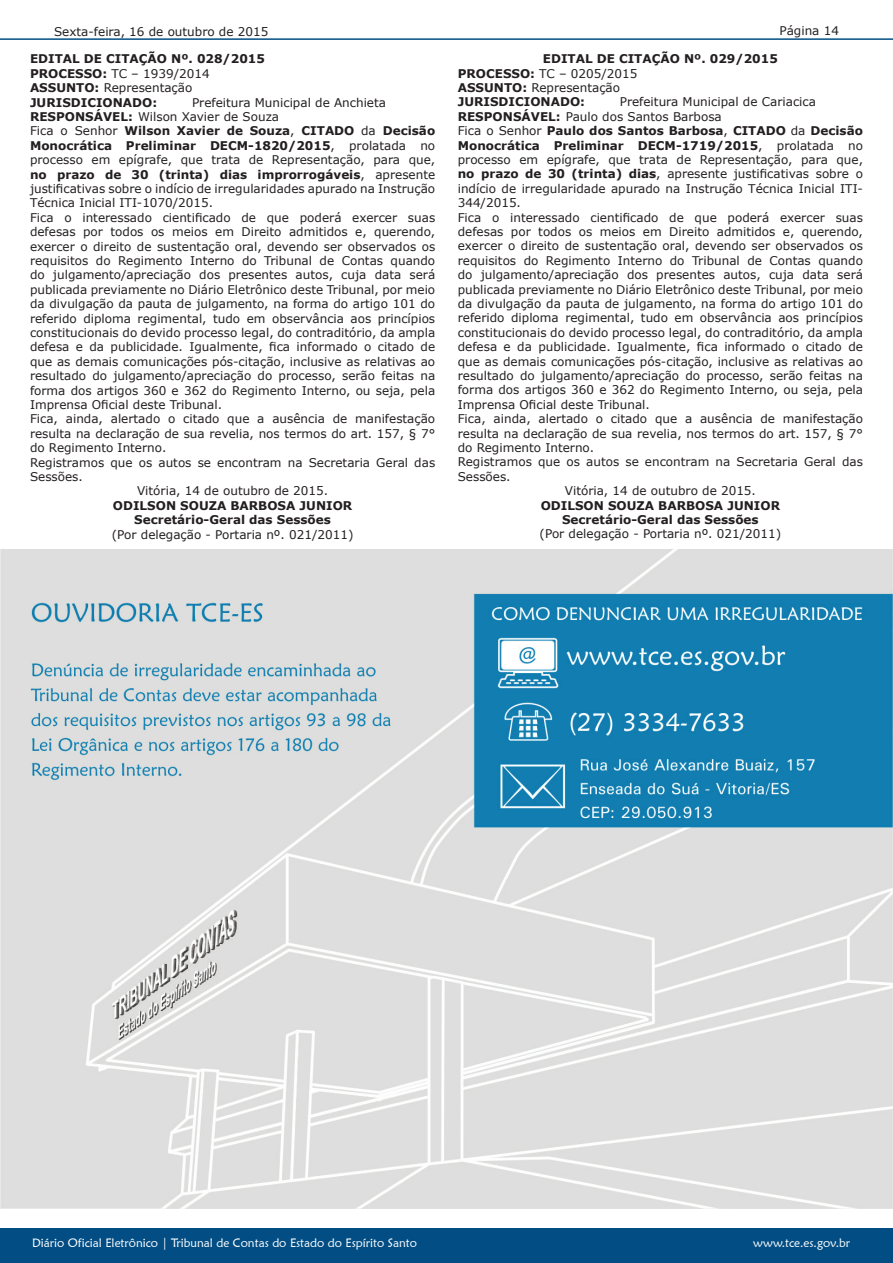
<style>
.page{position:relative;width:893px;height:1263px;background:#fff}
.page>*{position:absolute;margin:0;border:0;box-sizing:border-box;transform-origin:0 0}
.t1{font:12px "Verdana";color:#231f20}
.t2{font:700 12px/14.4px "Verdana";color:#231f20}
.t3{font:12px "Maiandra GD";color:#fff}
.s1{font-weight:400}
.s2{font-weight:700}
</style>
<div class="page">
<div style="left:0;top:1229px;width:893px;height:34px;background:#024e84"></div>
<hr style="left:0;top:38px;width:893px;height:2px;background:#024e84">
<img style="left:0;top:550px;width:893px;height:659px">
<p class="t1" style="left:54px;top:23px;width:216px">Sexta-feira, 16 de outubro de 2015</p>
<p class="t2" style="left:30px;top:51px;width:237px">EDITAL DE CITAÇÃO Nº. 028/2015<br>PROCESSO: <span class="s1">TC – 1939/2014<br></span>ASSUNTO: <span class="s1">Representação<br></span>JURISDICIONADO:</p>
<p class="t1" style="left:192px;top:94px;width:196px">Prefeitura Municipal de Anchieta</p>
<p class="t1" style="left:30px;top:108px;width:251px"><span class="s2">RESPONSÁVEL:</span> Wilson Xavier de Souza</p>
<p class="t2" style="left:30px;top:123px;width:407px"><span class="s1">Fica o Senhor</span> Wilson Xavier de Souza<span class="s1">,</span> CITADO <span class="s1">da</span> Decisão</p>
<p class="t2" style="left:30px;top:138px;width:407px">Monocrática Preliminar DECM-1820/2015<span class="s1">, prolatada no</span></p>
<p class="t1" style="left:30px;top:151px;width:407px">processo em epígrafe, que trata de Representação, para que,</p>
<p class="t2" style="left:30px;top:167px;width:407px">no prazo de 30 (trinta) dias improrrogáveis<span class="s1">, apresente</span></p>
<p class="t1" style="left:30px;top:180px;width:407px">justificativas sobre o indício de irregularidades apurado na Instrução</p>
<p class="t1" style="left:30px;top:195px;width:185px">Técnica Inicial ITI-1070/2015.</p>
<p class="t1" style="left:30px;top:209px;width:407px">Fica o interessado cientificado de que poderá exercer suas</p>
<p class="t1" style="left:30px;top:223px;width:407px">defesas por todos os meios em Direito admitidos e, querendo,</p>
<p class="t1" style="left:30px;top:238px;width:407px">exercer o direito de sustentação oral, devendo ser observados os</p>
<p class="t1" style="left:30px;top:252px;width:407px">requisitos do Regimento Interno do Tribunal de Contas quando</p>
<p class="t1" style="left:30px;top:267px;width:407px">do julgamento/apreciação dos presentes autos, cuja data será</p>
<p class="t1" style="left:30px;top:281px;width:407px">publicada previamente no Diário Eletrônico deste Tribunal, por meio</p>
<p class="t1" style="left:30px;top:295px;width:407px">da divulgação da pauta de julgamento, na forma do artigo 101 do</p>
<p class="t1" style="left:30px;top:310px;width:407px">referido diploma regimental, tudo em observância aos princípios</p>
<p class="t1" style="left:30px;top:324px;width:407px">constitucionais do devido processo legal, do contraditório, da ampla</p>
<p class="t1" style="left:30px;top:339px;width:407px">defesa e da publicidade. Igualmente, fica informado o citado de</p>
<p class="t1" style="left:30px;top:353px;width:407px">que as demais comunicações pós-citação, inclusive as relativas ao</p>
<p class="t1" style="left:30px;top:367px;width:407px">resultado do julgamento/apreciação do processo, serão feitas na</p>
<p class="t1" style="left:30px;top:382px;width:407px">forma dos artigos 360 e 362 do Regimento Interno, ou seja, pela</p>
<p class="t1" style="left:30px;top:396px;width:194px">Imprensa Oficial deste Tribunal.</p>
<p class="t1" style="left:30px;top:411px;width:407px">Fica, ainda, alertado o citado que a ausência de manifestação</p>
<p class="t1" style="left:30px;top:425px;width:407px">resulta na declaração de sua revelia, nos termos do art. 157, § 7°</p>
<p class="t1" style="left:30px;top:439px;width:138px">do Regimento Interno.</p>
<p class="t1" style="left:30px;top:454px;width:407px">Registramos que os autos se encontram na Secretaria Geral das</p>
<p class="t1" style="left:30px;top:468px;width:54px">Sessões.</p>
<p class="t1" style="left:137px;top:483px;width:193px">Vitória, 14 de outubro de 2015.</p>
<p class="t2" style="left:113px;top:498px;width:241px;text-align:center">ODILSON SOUZA BARBOSA JUNIOR<br>Secretário-Geral das Sessões</p>
<p class="t1" style="left:112px;top:526px;width:243px">(Por delegação - Portaria nº. 021/2011)</p>
<p class="t1" style="left:779px;top:22px;width:61px">Página 14</p>
<p class="t2" style="left:458px;top:51px;width:322px;text-indent:85px">EDITAL DE CITAÇÃO Nº. 029/2015<br>PROCESSO: <span class="s1">TC – 0205/2015<br></span>ASSUNTO: <span class="s1">Representação<br></span>JURISDICIONADO:</p>
<p class="t1" style="left:620px;top:94px;width:198px">Prefeitura Municipal de Cariacica</p>
<p class="t1" style="left:458px;top:108px;width:266px"><span class="s2">RESPONSÁVEL:</span> Paulo dos Santos Barbosa</p>
<p class="t2" style="left:458px;top:123px;width:407px"><span class="s1">Fica o Senhor</span> Paulo dos Santos Barbosa<span class="s1">,</span> CITADO <span class="s1">da</span> Decisão</p>
<p class="t2" style="left:458px;top:138px;width:407px">Monocrática Preliminar DECM-1719/2015<span class="s1">, prolatada no</span></p>
<p class="t1" style="left:458px;top:151px;width:407px">processo em epígrafe, que trata de Representação, para que,</p>
<p class="t1" style="left:458px;top:166px;width:407px"><span class="s2">no prazo de 30 (trinta) dias</span>, apresente justificativas sobre o</p>
<p class="t1" style="left:458px;top:180px;width:407px">indício de irregularidade apurado na Instrução Técnica Inicial ITI-</p>
<p class="t1" style="left:458px;top:195px;width:65px">344/2015.</p>
<p class="t1" style="left:458px;top:209px;width:407px">Fica o interessado cientificado de que poderá exercer suas</p>
<p class="t1" style="left:458px;top:223px;width:407px">defesas por todos os meios em Direito admitidos e, querendo,</p>
<p class="t1" style="left:458px;top:238px;width:407px">exercer o direito de sustentação oral, devendo ser observados os</p>
<p class="t1" style="left:458px;top:252px;width:407px">requisitos do Regimento Interno do Tribunal de Contas quando</p>
<p class="t1" style="left:458px;top:267px;width:407px">do julgamento/apreciação dos presentes autos, cuja data será</p>
<p class="t1" style="left:458px;top:281px;width:407px">publicada previamente no Diário Eletrônico deste Tribunal, por meio</p>
<p class="t1" style="left:458px;top:295px;width:407px">da divulgação da pauta de julgamento, na forma do artigo 101 do</p>
<p class="t1" style="left:458px;top:310px;width:407px">referido diploma regimental, tudo em observância aos princípios</p>
<p class="t1" style="left:458px;top:324px;width:407px">constitucionais do devido processo legal, do contraditório, da ampla</p>
<p class="t1" style="left:458px;top:339px;width:407px">defesa e da publicidade. Igualmente, fica informado o citado de</p>
<p class="t1" style="left:458px;top:353px;width:407px">que as demais comunicações pós-citação, inclusive as relativas ao</p>
<p class="t1" style="left:458px;top:367px;width:407px">resultado do julgamento/apreciação do processo, serão feitas na</p>
<p class="t1" style="left:458px;top:382px;width:407px">forma dos artigos 360 e 362 do Regimento Interno, ou seja, pela</p>
<p class="t1" style="left:458px;top:396px;width:194px">Imprensa Oficial deste Tribunal.</p>
<p class="t1" style="left:458px;top:411px;width:407px">Fica, ainda, alertado o citado que a ausência de manifestação</p>
<p class="t1" style="left:458px;top:425px;width:407px">resulta na declaração de sua revelia, nos termos do art. 157, § 7°</p>
<p class="t1" style="left:458px;top:439px;width:138px">do Regimento Interno.</p>
<p class="t1" style="left:458px;top:454px;width:407px">Registramos que os autos se encontram na Secretaria Geral das</p>
<p class="t1" style="left:458px;top:468px;width:54px">Sessões.</p>
<p class="t1" style="left:565px;top:483px;width:193px">Vitória, 14 de outubro de 2015.</p>
<p class="t2" style="left:541px;top:498px;width:241px;text-align:center">ODILSON SOUZA BARBOSA JUNIOR<br>Secretário-Geral das Sessões</p>
<p class="t1" style="left:540px;top:526px;width:243px">(Por delegação - Portaria nº. 021/2011)</p>
<p class="t3" style="left:32px;top:1235px;width:386px">Diário Oficial Eletrônico | Tribunal de Contas do Estado do Espírito Santo</p>
<p class="t3" style="left:753px;top:1235px;width:98px">www.tce.es.gov.br</p>
</div>
